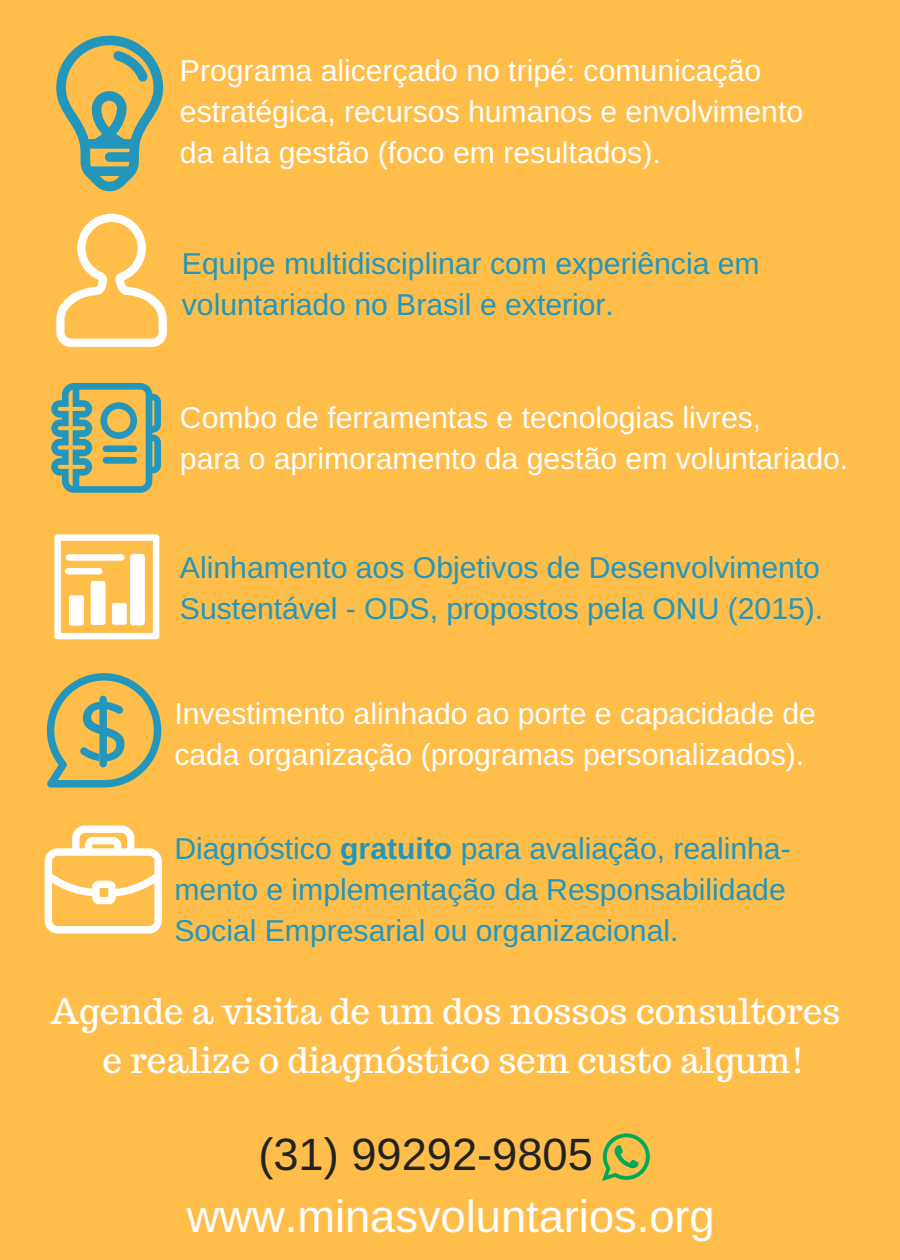
<style>
.page{position:relative;width:900px;height:1260px;background:#ffbd4a}
.page>*{position:absolute;margin:0;border:0;box-sizing:border-box;transform-origin:0 0}
.t1{font:45.25px "Arimo";color:#fff}
.t2{font:45.25px "Arimo";color:#222}
.t3{font:35.25px/48.8px "Trocchi";color:#fff;text-align:center}
.t4{font:30.25px/41.2px "Arimo";color:#fff}
.t5{font:30.25px/41.2px "Arimo";color:#2396bb}
.s1{font-weight:700}
</style>
<div class="page">
<svg style="left:56px;top:36px;width:107px;height:155px"></svg>
<svg style="left:56px;top:214px;width:111px;height:133px"></svg>
<svg style="left:51px;top:383px;width:110px;height:110px"></svg>
<div style="left:103px;top:445px;width:34px;height:7px;background:#2396bb;border-radius:3px"></div>
<div style="left:103px;top:457px;width:34px;height:7px;background:#2396bb;border-radius:3px"></div>
<svg style="left:54px;top:534px;width:105px;height:105px"></svg>
<div style="left:66px;top:554px;width:59px;height:7px;background:#fff;border-radius:3px"></div>
<svg style="left:47px;top:673px;width:114px;height:115px"></svg>
<svg style="left:45px;top:825px;width:117px;height:109px"></svg>
<img style="left:602px;top:1133px;width:48px;height:48px">
<p class="t4" style="left:180px;top:50px;width:625px">Programa alicerçado no tripé: comunicação estratégica, recursos humanos e envolvimento da alta gestão (foco em resultados).</p>
<p class="t5" style="left:182px;top:243px;width:579px">Equipe multidisciplinar com experiência em voluntariado no Brasil e exterior.</p>
<p class="t4" style="left:180px;top:396px;width:670px">Combo de ferramentas e tecnologias livres,<br>para o aprimoramento da gestão em voluntariado.</p>
<p class="t5" style="left:180px;top:546px;width:645px">Alinhamento aos Objetivos de Desenvolvimento<br>Sustentável - ODS, propostos pela ONU (2015).</p>
<p class="t4" style="left:174px;top:693px;width:643px">Investimento alinhado ao porte e capacidade de cada organização (programas personalizados).</p>
<p class="t5" style="left:174px;top:828px;width:618px">Diagnóstico <span class="s1">gratuito</span> para avaliação, realinha&shy;mento e implementação da Responsabilidade<br>Social Empresarial ou organizacional.</p>
<p class="t3" style="left:51px;top:986px;width:791px">Agende a visita de um dos nossos consultores e realize o diagnóstico sem custo algum!</p>
<h1 class="t2" style="left:258px;top:1129px;width:336px">(31) 99292-9805</h1>
<h1 class="t1" style="left:187px;top:1191px;width:529px">www.minasvoluntarios.org</h1>
</div>
